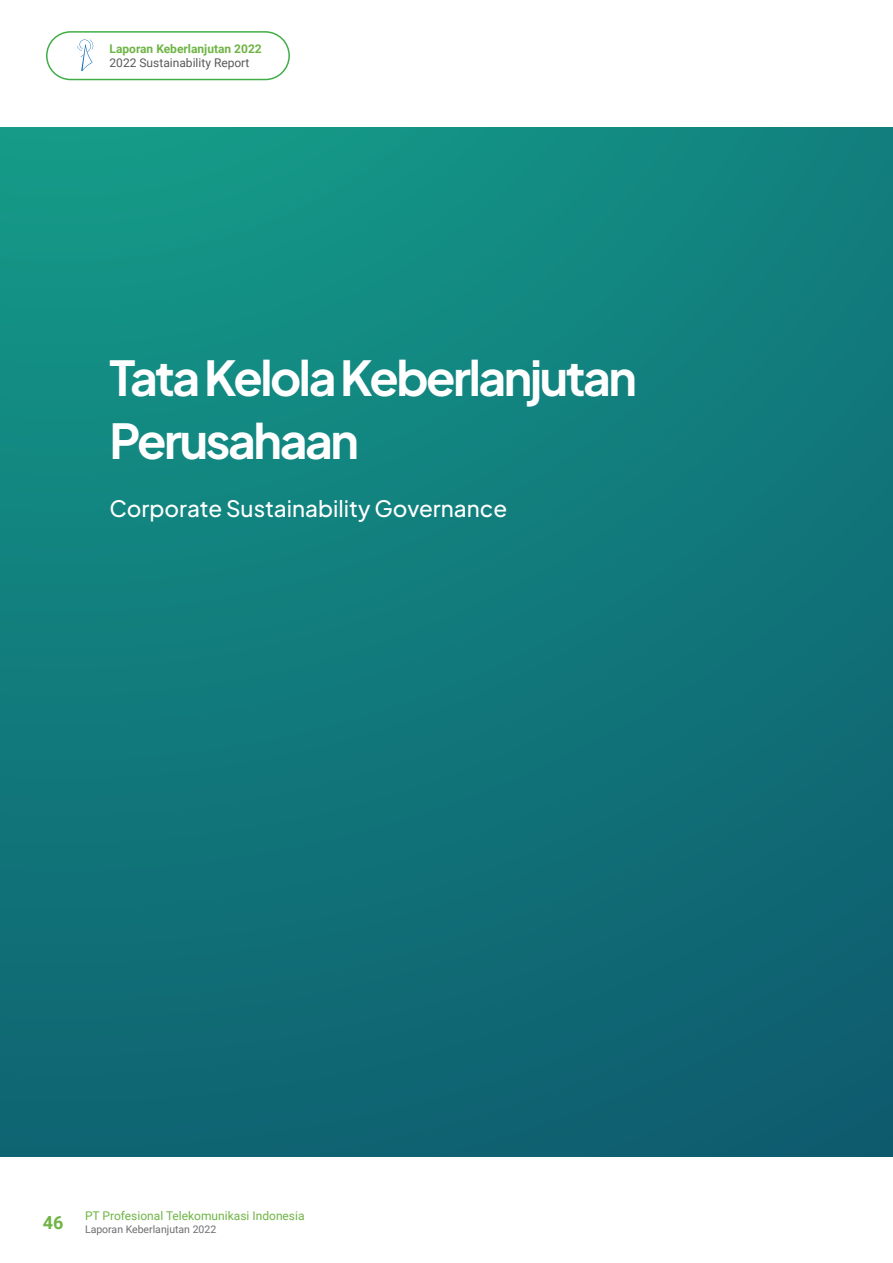
<style>
.page{position:relative;width:893px;height:1263px;background:#fff}
.page>*{position:absolute;margin:0;border:0;box-sizing:border-box;transform-origin:0 0}
.t1{font:700 48px/63px "Plus Jakarta Sans";letter-spacing:-.05em;color:#fff}
.t2{font:500 22.5px "Plus Jakarta Sans";color:#fff}
.t3{font:700 18px "Roboto";color:#6fb445}
.t4{font:12px "Roboto";color:#6fb445}
.t5{font:700 12px "Roboto";color:#6fb445}
.t6{font:12px "Roboto";color:#58595b}
.t7{font:10.5px "Roboto";color:#6d6e71}
</style>
<div class="page">
<div style="left:46px;top:31px;width:244px;height:49px;border:2px solid #41ad49;border-radius:24px"></div>
<svg style="left:77px;top:40px;width:17px;height:31px"></svg>
<div style="left:0;top:128px;width:893px;height:1029px;background:linear-gradient(to bottom,#139185,#0f6071)"></div>
<p class="t5" style="left:110px;top:40px;width:154px">Laporan Keberlanjutan 2022</p>
<p class="t6" style="left:110px;top:54px;width:141px">2022 Sustainability Report</p>
<h1 class="t1" style="left:110px;top:342px;width:529px">Tata Kelola Keberlanjutan<br>Perusahaan</h1>
<h2 class="t2" style="left:110px;top:490px;width:399px">Corporate Sustainability Governance</h2>
<h3 class="t3" style="left:43px;top:1210px;width:22px">46</h3>
<p class="t4" style="left:85px;top:1207px;width:221px">PT Profesional Telekomunikasi Indonesia</p>
<p class="t7" style="left:85px;top:1221px;width:133px">Laporan Keberlanjutan 2022</p>
</div>
